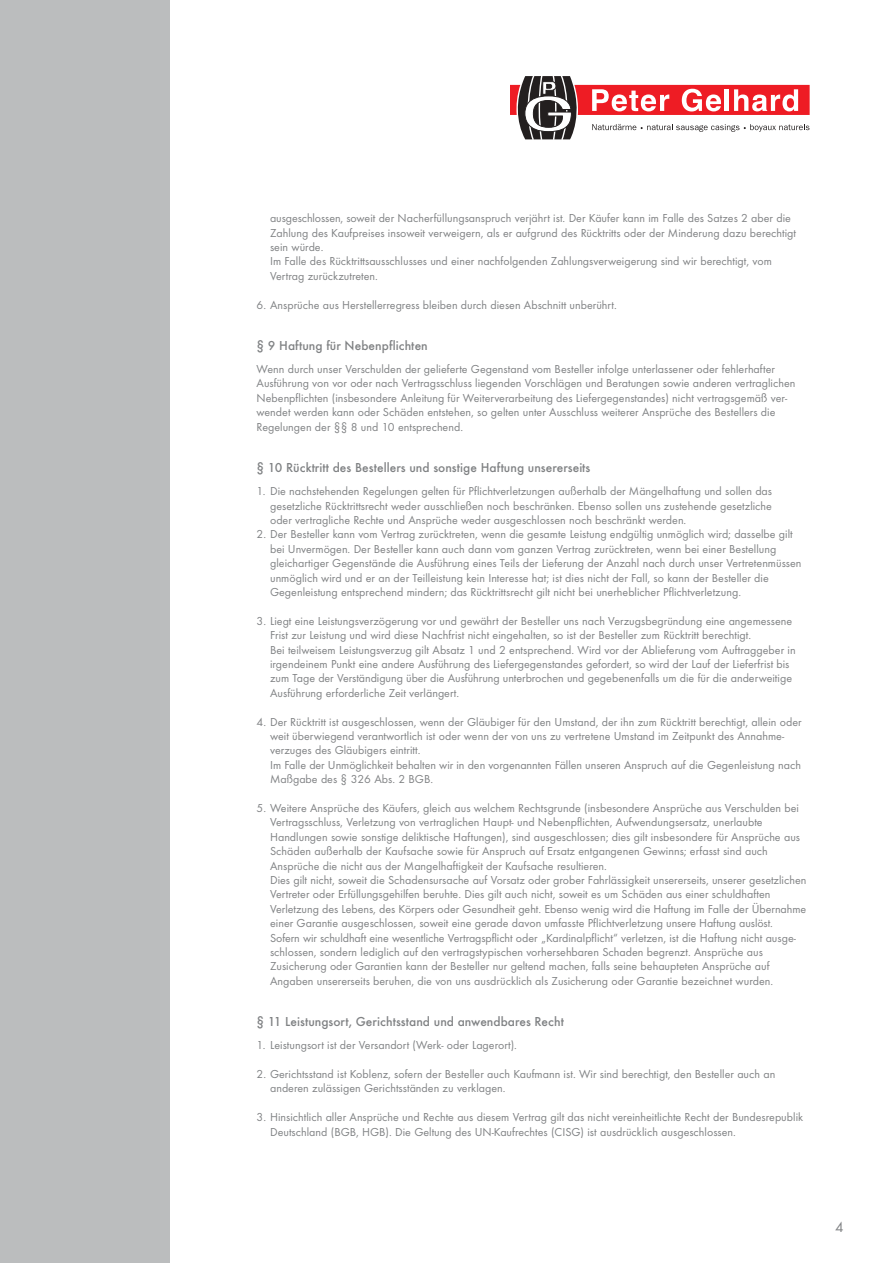
<style>
.page{position:relative;width:893px;height:1263px;background:#fff}
.page>*{position:absolute;margin:0;border:0;box-sizing:border-box;transform-origin:0 0}
.t1{font:15px "Futura T";color:#808284}
.t2{font:500 13.5px "Futura T";color:#808284}
.t3{font:12px/14.4px "Futura T";color:#808284}
</style>
<div class="page">
<div style="left:0;top:0;width:170px;height:1263px;background:#bbbdbe"></div>
<svg style="left:510px;top:76px;width:299px;height:64px"></svg>
<p class="t3" style="left:270px;top:212px;width:527px">ausgeschlossen, soweit der Nacherfüllungsanspruch verjährt ist. Der Käufer kann im Falle des Satzes 2 aber die Zahlung des Kaufpreises insoweit verweigern, als er aufgrund des Rücktritts oder der Minderung dazu berechtigt sein würde.<br>Im Falle des Rücktrittsausschlusses und einer nachfolgenden Zahlungsverweigerung sind wir berechtigt, vom Vertrag zurückzutreten.</p>
<p class="t3" style="left:256px;top:298px;width:362px">6. Ansprüche aus Herstellerregress bleiben durch diesen Abschnitt unberührt.</p>
<p class="t2" style="left:256px;top:340px;width:173px">§ 9 Haftung für Nebenpflichten</p>
<p class="t3" style="left:256px;top:363px;width:540px">Wenn durch unser Verschulden der gelieferte Gegenstand vom Besteller infolge unterlassener oder fehlerhafter Ausführung von vor oder nach Vertragsschluss liegenden Vorschlägen und Beratungen sowie anderen vertraglichen Nebenpflichten (insbesondere Anleitung für Weiterverarbeitung des Liefergegenstandes) nicht vertragsgemäß ver&shy;wendet werden kann oder Schäden entstehen, so gelten unter Ausschluss weiterer Ansprüche des Bestellers die Regelungen der §§ 8 und 10 entsprechend.</p>
<p class="t2" style="left:256px;top:462px;width:335px">§ 10 Rücktritt des Bestellers und sonstige Haftung unsererseits</p>
<p class="t3" style="left:270px;top:485px;width:503px;text-align:justify;text-indent:-14px">1. Die nachstehenden Regelungen gelten für Pflichtverletzungen außerhalb der Mängelhaftung und sollen das gesetzliche Rücktrittsrecht weder ausschließen noch beschränken. Ebenso sollen uns zustehende gesetzliche oder vertragliche Rechte und Ansprüche weder ausgeschlossen noch beschränkt werden.</p>
<p class="t3" style="left:270px;top:528px;width:533px;text-indent:-14px">2. Der Besteller kann vom Vertrag zurücktreten, wenn die gesamte Leistung endgültig unmöglich wird; dasselbe gilt bei Unvermögen. Der Besteller kann auch dann vom ganzen Vertrag zurücktreten, wenn bei einer Bestellung gleichartiger Gegenstände die Ausführung eines Teils der Lieferung der Anzahl nach durch unser Vertretenmüssen unmöglich wird und er an der Teilleistung kein Interesse hat; ist dies nicht der Fall, so kann der Besteller die Gegenleistung entsprechend mindern; das Rücktrittsrecht gilt nicht bei unerheblicher Pflichtverletzung.</p>
<p class="t3" style="left:270px;top:614px;width:527px;text-indent:-14px">3. Liegt eine Leistungsverzögerung vor und gewährt der Besteller uns nach Verzugsbegründung eine angemessene Frist zur Leistung und wird diese Nachfrist nicht eingehalten, so ist der Besteller zum Rücktritt berechtigt.<br>Bei teilweisem Leistungsverzug gilt Absatz 1 und 2 entsprechend. Wird vor der Ablieferung vom Auftraggeber in irgendeinem Punkt eine andere Ausführung des Liefergegenstandes gefordert, so wird der Lauf der Lieferfrist bis zum Tage der Verständigung über die Ausführung unterbrochen und gegebenenfalls um die für die anderweitige Ausführung erforderliche Zeit verlängert.</p>
<p class="t3" style="left:270px;top:715px;width:533px;text-indent:-14px">4. Der Rücktritt ist ausgeschlossen, wenn der Gläubiger für den Umstand, der ihn zum Rücktritt berechtigt, allein oder weit überwiegend verantwortlich ist oder wenn der von uns zu vertretene Umstand im Zeitpunkt des Annahme&shy;verzuges des Gläubigers eintritt.<br>Im Falle der Unmöglichkeit behalten wir in den vorgenannten Fällen unseren Anspruch auf die Gegenleistung nach Maßgabe des § 326 Abs. 2 BGB.</p>
<p class="t3" style="left:270px;top:801px;width:538px;text-indent:-14px">5. Weitere Ansprüche des Käufers, gleich aus welchem Rechtsgrunde (insbesondere Ansprüche aus Verschulden bei Vertragsschluss, Verletzung von vertraglichen Haupt- und Nebenpflichten, Aufwendungsersatz, unerlaubte Handlungen sowie sonstige deliktische Haftungen), sind ausgeschlossen; dies gilt insbesondere für Ansprüche aus Schäden außerhalb der Kaufsache sowie für Anspruch auf Ersatz entgangenen Gewinns; erfasst sind auch Ansprüche die nicht aus der Mangelhaftigkeit der Kaufsache resultieren.<br>Dies gilt nicht, soweit die Schadensursache auf Vorsatz oder grober Fahrlässigkeit unsererseits, unserer gesetzlichen Vertreter oder Erfüllungsgehilfen beruhte. Dies gilt auch nicht, soweit es um Schäden aus einer schuldhaften Verletzung des Lebens, des Körpers oder Gesundheit geht. Ebenso wenig wird die Haftung im Falle der Übernahme einer Garantie ausgeschlossen, soweit eine gerade davon umfasste Pflichtverletzung unsere Haftung auslöst.<br>Sofern wir schuldhaft eine wesentliche Vertragspflicht oder „Kardinalpflicht“ verletzen, ist die Haftung nicht ausge&shy;schlossen, sondern lediglich auf den vertragstypischen vorhersehbaren Schaden begrenzt. Ansprüche aus Zusicherung oder Garantien kann der Besteller nur geltend machen, falls seine behaupteten Ansprüche auf Angaben unsererseits beruhen, die von uns ausdrücklich als Zusicherung oder Garantie bezeichnet wurden.</p>
<p class="t2" style="left:256px;top:1016px;width:309px">§ 11 Leistungsort, Gerichtsstand und anwendbares Recht</p>
<p class="t3" style="left:256px;top:1039px;width:262px">1. Leistungsort ist der Versandort (Werk- oder Lagerort).</p>
<p class="t3" style="left:270px;top:1068px;width:507px;text-indent:-14px">2. Gerichtsstand ist Koblenz, sofern der Besteller auch Kaufmann ist. Wir sind berechtigt, den Besteller auch an anderen zulässigen Gerichtsständen zu verklagen.</p>
<p class="t3" style="left:270px;top:1111px;width:534px;text-indent:-14px">3. Hinsichtlich aller Ansprüche und Rechte aus diesem Vertrag gilt das nicht vereinheitlichte Recht der Bundesrepublik<br>Deutschland (BGB, HGB). Die Geltung des UN-Kaufrechtes (CISG) ist ausdrücklich ausgeschlossen.</p>
<p class="t1" style="left:835px;top:1220px;width:10px">4</p>
</div>
